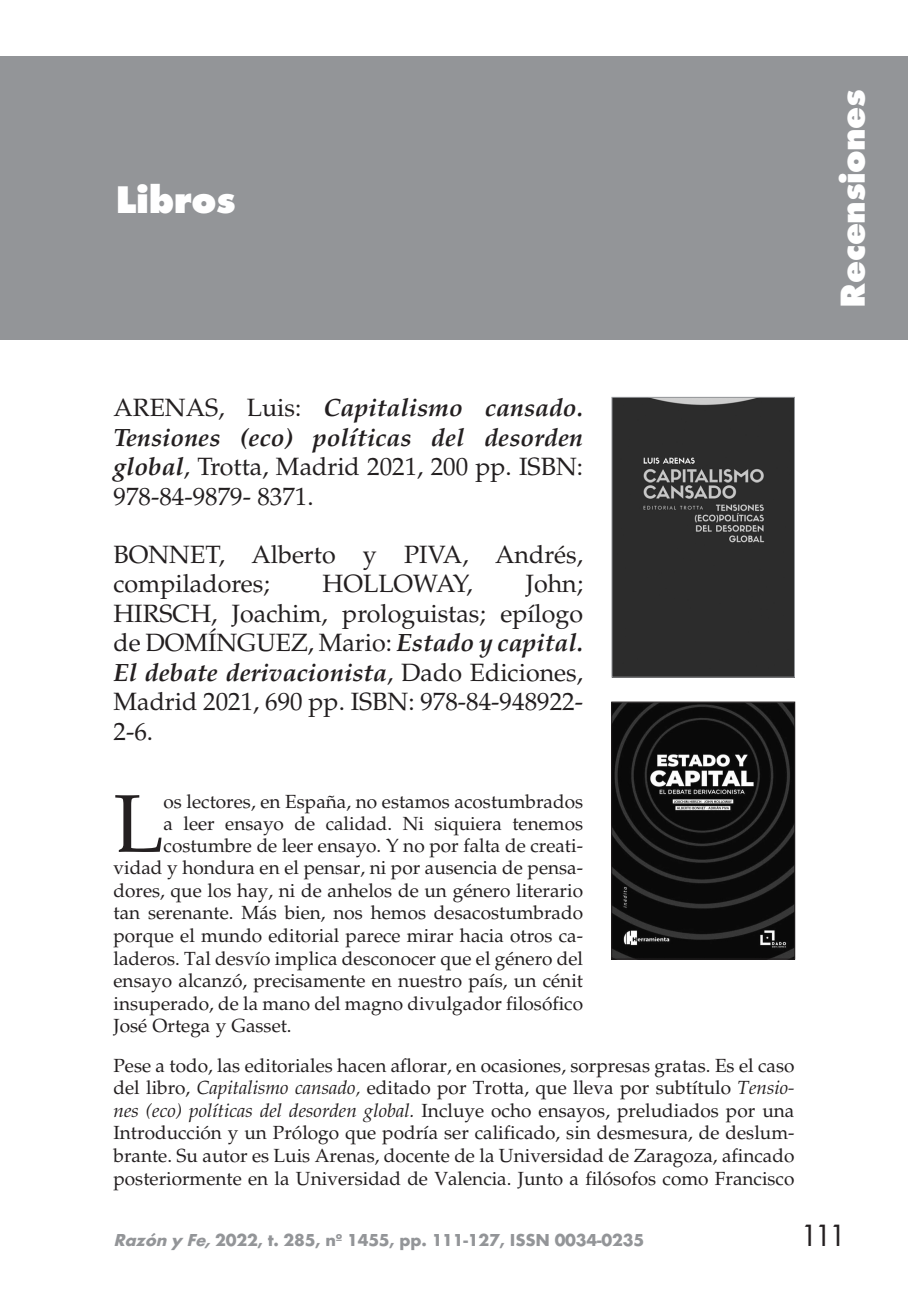
<style>
.page{position:relative;width:908px;height:1304px;background:#fff}
.page>*{position:absolute;margin:0;border:0;box-sizing:border-box;transform-origin:0 0}
.t1{font:81.8px "Palatino";color:#231f20}
.t2{font:800 40px "Futura T";letter-spacing:-.01em;color:#fff}
.t3{font:800 36px "Futura T";letter-spacing:-.01em;color:#fff}
.t4{font:32px "Futura T";color:#231f20}
.t5{font:25px/29.6px "Palatino";color:#231f20;text-align:justify}
.t6{font:19px/22.6px "Palatino";color:#231f20;text-align:justify}
.t7{font:700 18px "Futura T";letter-spacing:-.01em;color:#939598}
.s1{font-weight:700;font-style:italic}
.s2{font-style:italic}
</style>
<div class="page">
<div style="left:0;top:57px;width:907px;height:283px;background:#939598"></div>
<img style="left:613px;top:399px;width:179px;height:277px">
<div style="left:611px;top:397px;width:183px;height:281px;border:1px solid #939598"></div>
<img style="left:613px;top:704px;width:179px;height:253px">
<div style="left:611px;top:702px;width:183px;height:257px;border:1px solid #231f20"></div>
<h2 class="t2" style="left:115px;top:176px;width:122px">Libros</h2>
<h3 class="t5" style="left:113px;top:393px;width:471px">ARENAS, Luis: <span class="s1">Capitalismo cansado.<br>Tensiones (eco) políticas del desorden global</span>, Trotta, Madrid 2021, 200 pp. ISBN:<br>978-84-9879- 8371.</h3>
<h3 class="t5" style="left:113px;top:540px;width:471px">BONNET, Alberto y PIVA, Andrés, compiladores;</h3>
<h3 class="t5" style="left:113px;top:569px;width:471px;text-indent:412px">John; HIRSCH, Joachim, prologuistas; epílogo de DOMÍNGUEZ, Mario: <span class="s1">Estado y capital.<br>El debate derivacionista</span>, Dado Ediciones, Madrid 2021, 690 pp. ISBN: 978-84-948922- 2-6.</h3>
<h3 class="t5" style="left:322px;top:569px;width:152px">HOLLOWAY,</h3>
<h1 class="t1" style="left:113px;top:776px;width:52px">L</h1>
<p class="t6" style="left:163px;top:790px;width:421px">os lectores, en España, no estamos acostumbrados</p>
<p class="t6" style="left:163px;top:812px;width:421px">a leer ensayo de calidad. Ni siquiera tenemos</p>
<p class="t6" style="left:163px;top:834px;width:421px">costumbre de leer ensayo. Y no por falta de creati-</p>
<p class="t6" style="left:113px;top:857px;width:471px">vidad y hondura en el pensar, ni por ausencia de pensa-</p>
<p class="t6" style="left:113px;top:879px;width:471px">dores, que los hay, ni de anhelos de un género literario</p>
<p class="t6" style="left:113px;top:902px;width:471px">tan serenante. Más bien, nos hemos desacostumbrado</p>
<p class="t6" style="left:113px;top:925px;width:471px">porque el mundo editorial parece mirar hacia otros ca-</p>
<p class="t6" style="left:113px;top:947px;width:471px">laderos. Tal desvío implica desconocer que el género del</p>
<p class="t6" style="left:113px;top:970px;width:471px">ensayo alcanzó, precisamente en nuestro país, un cénit</p>
<p class="t6" style="left:113px;top:992px;width:471px">insuperado, de la mano del magno divulgador filosófico</p>
<p class="t6" style="left:113px;top:1015px;width:180px">José Ortega y Gasset.</p>
<p class="t6" style="left:113px;top:1054px;width:682px">Pese a todo, las editoriales hacen aflorar, en ocasiones, sorpresas gratas. Es el caso del libro, <span class="s2">Capitalismo cansado,</span> editado por Trotta, que lleva por subtítulo <span class="s2">Tensio&shy;nes (eco) políticas del desorden global.</span> Incluye ocho ensayos, preludiados por una Introducción y un Prólogo que podría ser calificado, sin desmesura, de deslum&shy;brante. Su autor es Luis Arenas, docente de la Universidad de Zaragoza, afincado posteriormente en la Universidad de Valencia. Junto a filósofos como Francisco</p>
<h3 class="t3" style="left:830px;top:308px;width:220px;rotate:-90deg">Recensiones</h3>
<p class="t7" style="left:113px;top:1230px;width:532px"><span class="s2">Razón y Fe,</span>2022, t. 285, nº 1455, pp. 111-127, ISSN 0034-0235</p>
<h3 class="t4" style="left:799px;top:1217px;width:48px">111</h3>
</div>
